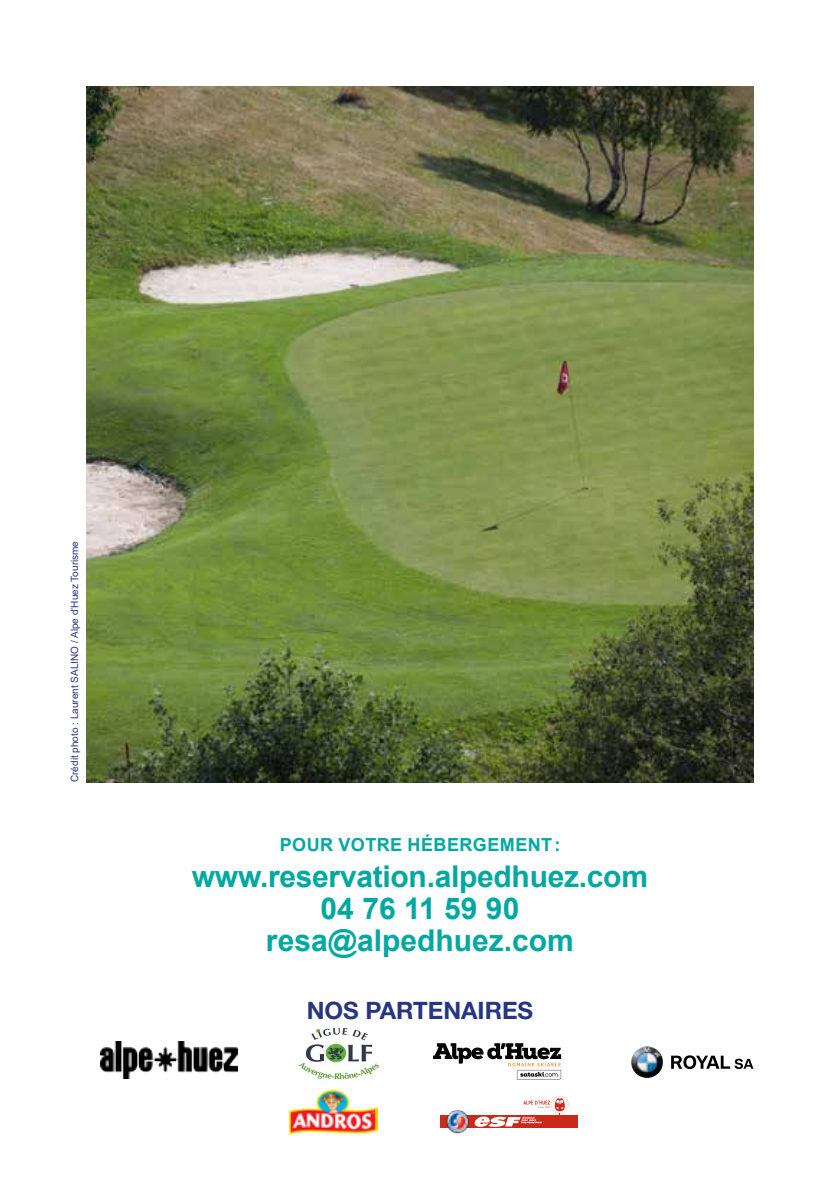
<style>
.page{position:relative;width:840px;height:1191px;background:#fff}
.page>*{position:absolute;margin:0;border:0;box-sizing:border-box;transform-origin:0 0}
.t1{font:700 30px/32px "Arial";letter-spacing:-.01em;color:#00a8a2;text-align:center}
.t2{font:700 24px "Helvetica Neue LT Std";color:#283583}
.t3{font:700 18px "Arial";letter-spacing:.025em;color:#00a8a2}
.t4{font:10px "Arial";color:#283583}
</style>
<div class="page">
<img style="left:101px;top:1041px;width:137px;height:37px">
<img style="left:631px;top:1046px;width:31px;height:32px">
<svg style="left:671px;top:1055px;width:82px;height:14px"></svg>
<div style="left:440px;top:1115px;width:137px;height:13px;background:#cb291a"></div>
<img style="left:445px;top:1110px;width:24px;height:24px">
<svg style="left:474px;top:1096px;width:94px;height:30px"></svg>
<img style="left:288px;top:1089px;width:89px;height:45px">
<img style="left:86px;top:87px;width:667px;height:695px">
<svg style="left:433px;top:1043px;width:128px;height:36px"></svg>
<img style="left:298px;top:1027px;width:82px;height:53px">
<p class="t4" style="left:68px;top:782px;width:243px;rotate:-90deg">Crédit photo : Laurent SALINO / Alpe d’Huez Tourisme</p>
<p class="t3" style="left:279px;top:832px;width:282px">POUR VOTRE HÉBERGEMENT:</p>
<p class="t1" style="left:192px;top:860px;width:457px">www.reservation.alpedhuez.com<br>04 76 11 59 90 resa@alpedhuez.com</p>
<p class="t2" style="left:306px;top:996px;width:228px">NOS PARTENAIRES</p>
</div>
